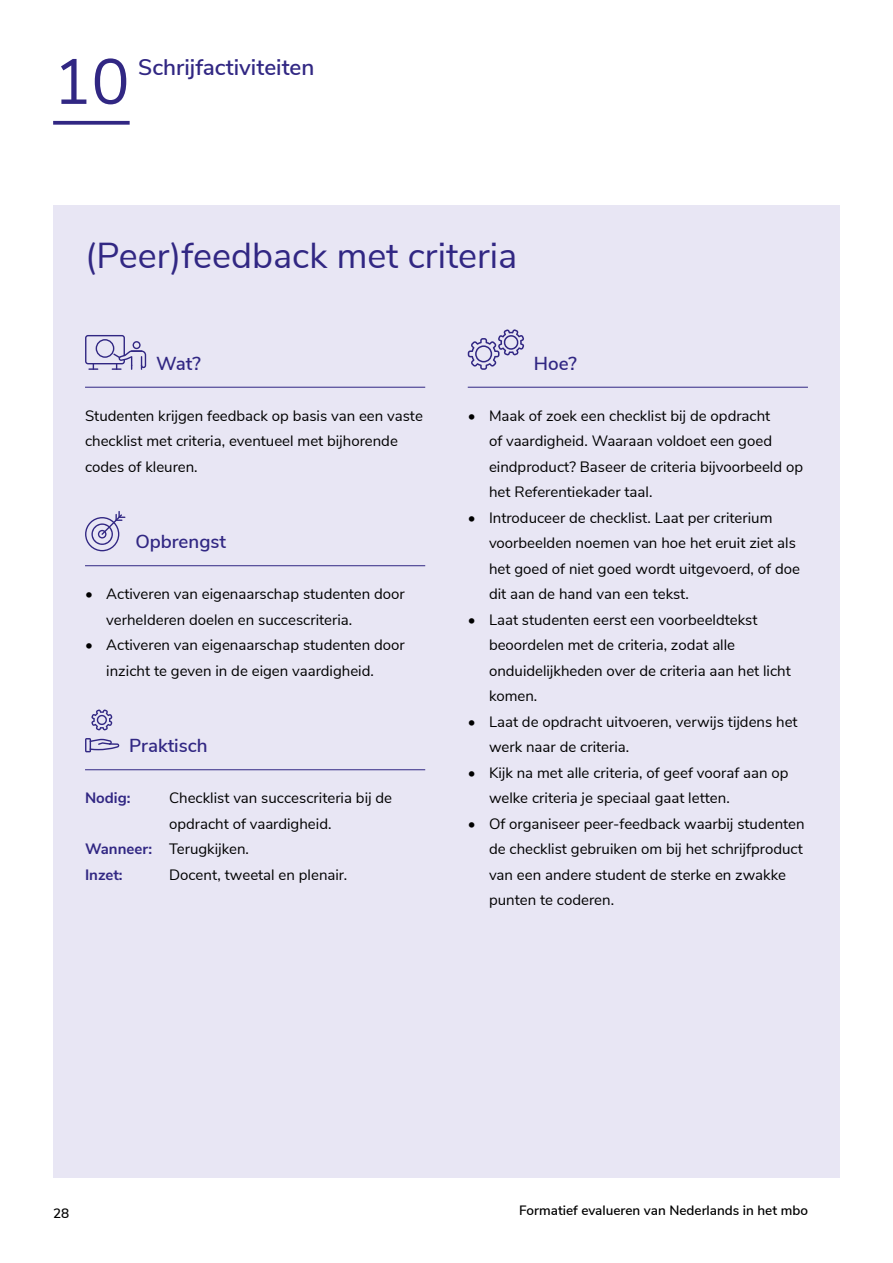
<style>
.page{position:relative;width:893px;height:1263px;background:#fff}
.page>*{position:absolute;margin:0;border:0;box-sizing:border-box;transform-origin:0 0}
.bodytekst{font:63.75px "Nunito Sans";color:#312783}
.lestitels{font:36px "Nunito Sans";color:#312783}
.bodytekst-2{font:600 22.5px "Nunito Sans";color:#312783}
.tussenkop_met_lijn{font:600 18.75px "Nunito Sans";color:#312783}
.bodytekst-3{font:15px/25.5px "Nunito Sans";color:#000}
.bodytekst-4{font:700 15px "Nunito Sans";color:#312783}
.t1{font:600 13.5px "Nunito Sans";color:#000}
.s1{font-weight:700;color:#312783}
</style>
<div class="page">
<svg style="left:53px;top:121px;width:77px;height:4px"></svg>
<div style="left:53px;top:206px;width:787px;height:972px;background:#e8e6f4"></div>
<hr style="left:85px;top:387px;width:340px;height:1px;background:#312783">
<hr style="left:85px;top:565px;width:340px;height:1px;background:#312783">
<hr style="left:85px;top:769px;width:340px;height:1px;background:#312783">
<svg style="left:85px;top:335px;width:61px;height:35px"></svg>
<svg style="left:85px;top:511px;width:40px;height:40px"></svg>
<svg style="left:85px;top:738px;width:34px;height:14px"></svg>
<svg style="left:91px;top:709px;width:22px;height:21px"></svg>
<hr style="left:468px;top:387px;width:340px;height:1px;background:#312783">
<svg style="left:468px;top:329px;width:56px;height:41px"></svg>
<hr style="left:892px;top:0;width:1px;height:1263px;background:#9d9d9c">
<p class="bodytekst" style="left:53px;top:35px;width:78px">10</p>
<p class="bodytekst-2" style="left:138px;top:51px;width:178px">Schrijfactiviteiten</p>
<h3 class="lestitels" style="left:85px;top:229px;width:434px">(Peer)feedback met criteria</h3>
<p class="tussenkop_met_lijn" style="left:156px;top:350px;width:46px">Wat?</p>
<p class="tussenkop_met_lijn" style="left:534px;top:350px;width:45px">Hoe?</p>
<p class="bodytekst-3" style="left:85px;top:402px;width:339px">Studenten krijgen feedback op basis van een vaste checklist met criteria, eventueel met bijhorende codes of kleuren.</p>
<p class="tussenkop_met_lijn" style="left:135px;top:528px;width:92px">Opbrengst</p>
<p class="bodytekst-3" style="left:106px;top:580px;width:300px;text-indent:-21px">• Activeren van eigenaarschap studenten door verhelderen doelen en succescriteria.</p>
<p class="bodytekst-3" style="left:106px;top:631px;width:300px;text-indent:-21px">• Activeren van eigenaarschap studenten door inzicht te geven in de eigen vaardigheid.</p>
<p class="tussenkop_met_lijn" style="left:129px;top:732px;width:80px">Praktisch</p>
<p class="bodytekst-4" style="left:85px;top:787px;width:47px">Nodig:</p>
<p class="bodytekst-3" style="left:169px;top:784px;width:225px">Checklist van succescriteria bij de opdracht of vaardigheid.</p>
<p class="bodytekst-3" style="left:85px;top:835px;width:165px"><span class="s1">Wanneer:</span> Terugkijken.</p>
<p class="bodytekst-4" style="left:85px;top:864px;width:39px">Inzet:</p>
<p class="bodytekst-3" style="left:169px;top:861px;width:180px">Docent, tweetal en plenair.</p>
<p class="bodytekst-3" style="left:489px;top:402px;width:316px;text-indent:-21px">• Maak of zoek een checklist bij de opdracht<br>of vaardigheid. Waaraan voldoet een goed eindproduct? Baseer de criteria bijvoorbeeld op het Referentiekader taal.</p>
<p class="bodytekst-3" style="left:489px;top:504px;width:312px;text-indent:-21px">• Introduceer de checklist. Laat per criterium voorbeelden noemen van hoe het eruit ziet als het goed of niet goed wordt uitgevoerd, of doe dit aan de hand van een tekst.</p>
<p class="bodytekst-3" style="left:489px;top:606px;width:303px;text-indent:-21px">• Laat studenten eerst een voorbeeldtekst beoordelen met de criteria, zodat alle onduidelijkheden over de criteria aan het licht komen.</p>
<p class="bodytekst-3" style="left:489px;top:708px;width:310px;text-indent:-21px">• Laat de opdracht uitvoeren, verwijs tijdens het werk naar de criteria.</p>
<p class="bodytekst-3" style="left:489px;top:759px;width:301px;text-indent:-21px">• Kijk na met alle criteria, of geef vooraf aan op welke criteria je speciaal gaat letten.</p>
<p class="bodytekst-3" style="left:489px;top:810px;width:317px;text-indent:-21px">• Of organiseer peer-feedback waarbij studenten de checklist gebruiken om bij het schrijfproduct van een andere student de sterke en zwakke punten te coderen.</p>
<p class="t1" style="left:53px;top:1203px;width:18px">28</p>
<p class="t1" style="left:519px;top:1200px;width:290px">Formatief evalueren van Nederlands in het mbo</p>
</div>
